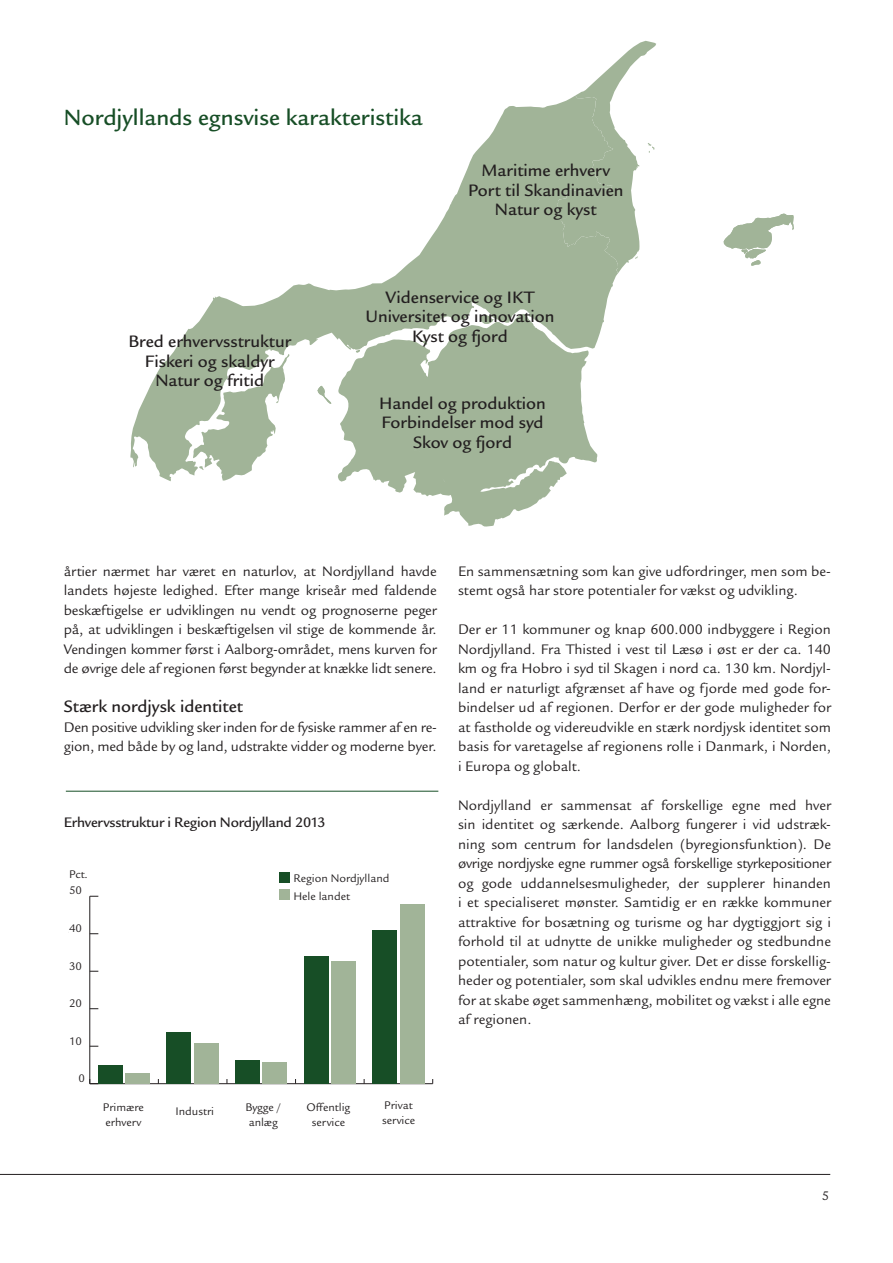
<style>
.page{position:relative;width:893px;height:1263px;background:#fff}
.page>*{position:absolute;margin:0;border:0;box-sizing:border-box;transform-origin:0 0}
._3_-_mellemrubrik_so{font:500 24px "Legacy Sans ITC Std";color:#174e26}
._3_-_mellemrubrik_so-2{font:500 18px "Legacy Sans ITC Std";color:#231f20}
.t1{font:17.55px "Myriad Pro";color:#231f20;scale:.85 1}
._4_-_Brødtekst_-_sor{font:15px/19.5px "Legacy Sans ITC Std";color:#231f20;text-align:justify}
._4_-_Brødtekst_-_sor-2{font:500 15px "Legacy Sans ITC Std";letter-spacing:-.015em;color:#231f20}
.Pagina_Højreside{font:13.5px "Legacy Sans ITC Std";color:#231f20}
._3_-_mellemrubrik_HV{font:12px/15px "Legacy Sans ITC Std";color:#231f20}
._4_-_Brødtekst_-_sor-3{font:12px "Legacy Sans ITC Std";color:#231f20}
</style>
<div class="page">
<hr style="left:0;top:1174px;width:830px;height:1px;background:#231f20">
<svg style="left:340px;top:481px;width:218px;height:45px"></svg>
<svg style="left:724px;top:214px;width:70px;height:52px"></svg>
<svg style="left:130px;top:104px;width:488px;height:377px"></svg>
<svg style="left:557px;top:41px;width:99px;height:232px"></svg>
<hr style="left:66px;top:791px;width:372px;height:1px;background:#174e26">
<div style="left:280px;top:872px;width:10px;height:10px;background:#174e26"></div>
<div style="left:280px;top:890px;width:10px;height:10px;background:#a1b498"></div>
<hr style="left:90px;top:1083px;width:343px;height:1px;background:#231f20">
<hr style="left:89px;top:896px;width:1px;height:188px;background:#231f20">
<div style="left:125px;top:1073px;width:25px;height:11px;background:#a1b498"></div>
<div style="left:194px;top:1043px;width:25px;height:41px;background:#a1b498"></div>
<div style="left:263px;top:1062px;width:24px;height:22px;background:#a1b498"></div>
<div style="left:331px;top:961px;width:25px;height:123px;background:#a1b498"></div>
<div style="left:400px;top:904px;width:24px;height:180px;background:#a1b498"></div>
<div style="left:98px;top:1065px;width:25px;height:19px;background:#174e26"></div>
<div style="left:167px;top:1032px;width:24px;height:52px;background:#174e26"></div>
<div style="left:235px;top:1060px;width:25px;height:24px;background:#174e26"></div>
<div style="left:304px;top:956px;width:24px;height:128px;background:#174e26"></div>
<div style="left:372px;top:930px;width:25px;height:154px;background:#174e26"></div>
<p class="_3_-_mellemrubrik_so" style="left:64px;top:103px;width:360px">Nordjyllands egnsvise karakteristika</p>
<p class="_3_-_mellemrubrik_so-2" style="left:482px;top:160px;width:130px">Maritime erhverv</p>
<p class="_3_-_mellemrubrik_so-2" style="left:468px;top:180px;width:157px">Port til Skandinavien</p>
<p class="_3_-_mellemrubrik_so-2" style="left:495px;top:199px;width:103px">Natur og kyst</p>
<p class="_3_-_mellemrubrik_so-2" style="left:128px;top:331px;width:164px">Bred erhvervsstruktur</p>
<p class="_3_-_mellemrubrik_so-2" style="left:145px;top:351px;width:131px">Fiskeri og skaldyr</p>
<p class="_3_-_mellemrubrik_so-2" style="left:155px;top:370px;width:110px">Natur og fritid</p>
<p class="_3_-_mellemrubrik_so-2" style="left:386px;top:287px;width:150px">Videnservice og IKT</p>
<p class="_3_-_mellemrubrik_so-2" style="left:366px;top:306px;width:190px">Universitet og innovation</p>
<p class="_3_-_mellemrubrik_so-2" style="left:412px;top:326px;width:97px">Kyst og fjord</p>
<p class="_3_-_mellemrubrik_so-2" style="left:379px;top:393px;width:168px">Handel og produktion</p>
<p class="_3_-_mellemrubrik_so-2" style="left:382px;top:412px;width:163px">Forbindelser mod syd</p>
<p class="_3_-_mellemrubrik_so-2" style="left:413px;top:432px;width:100px">Skov og fjord</p>
<p class="_4_-_Brødtekst_-_sor" style="left:64px;top:561px;width:374px">årtier nærmet har været en naturlov, at Nordjylland havde landets højeste ledighed. Efter mange kriseår med faldende beskæftigelse er udviklingen nu vendt og prognoserne peger på, at udviklingen i beskæftigelsen vil stige de kommende år.<br>Vendingen kommer først i Aalborg-området, mens kurven for de øvrige dele af regionen først begynder at knække lidt senere.</p>
<p class="_3_-_mellemrubrik_so-2" style="left:64px;top:696px;width:181px">Stærk nordjysk identitet</p>
<p class="_4_-_Brødtekst_-_sor" style="left:64px;top:717px;width:374px">Den positive udvikling sker inden for de fysiske rammer af en re&shy;gion, med både by og land, udstrakte vidder og moderne byer.</p>
<p class="_4_-_Brødtekst_-_sor-2" style="left:64px;top:813px;width:263px">Erhvervsstruktur i Region Nordjylland 2013</p>
<p class="_3_-_mellemrubrik_HV" style="left:69px;top:867px;width:20px">Pct.</p>
<p class="_3_-_mellemrubrik_HV" style="left:69px;top:882px;width:14px">50</p>
<p class="_3_-_mellemrubrik_HV" style="left:69px;top:921px;width:14px">40</p>
<p class="_3_-_mellemrubrik_HV" style="left:69px;top:959px;width:14px">30</p>
<p class="_3_-_mellemrubrik_HV" style="left:69px;top:996px;width:14px">20</p>
<p class="_3_-_mellemrubrik_HV" style="left:69px;top:1033px;width:14px">10</p>
<p class="_3_-_mellemrubrik_HV" style="left:78px;top:1071px;width:8px">0</p>
<p class="_4_-_Brødtekst_-_sor-3" style="left:293px;top:871px;width:98px">Region Nordjylland</p>
<p class="_4_-_Brødtekst_-_sor-3" style="left:293px;top:889px;width:58px">Hele landet</p>
<p class="t1" style="left:69px;top:882px;width:20px">50</p>
<p class="t1" style="left:69px;top:919px;width:20px">40</p>
<p class="t1" style="left:69px;top:957px;width:20px">30</p>
<p class="t1" style="left:69px;top:994px;width:20px">20</p>
<p class="t1" style="left:69px;top:1031px;width:20px">10</p>
<p class="t1" style="left:77px;top:1069px;width:11px">0</p>
<p class="_3_-_mellemrubrik_HV" style="left:103px;top:1099px;width:43px">Primære erhverv</p>
<p class="_3_-_mellemrubrik_HV" style="left:175px;top:1104px;width:40px">Industri</p>
<p class="_3_-_mellemrubrik_HV" style="left:245px;top:1099px;width:37px">Bygge / anlæg</p>
<p class="_3_-_mellemrubrik_HV" style="left:307px;top:1099px;width:45px;text-align:center">Offentlig service</p>
<p class="_3_-_mellemrubrik_HV" style="left:382px;top:1098px;width:35px">Privat service</p>
<p class="_4_-_Brødtekst_-_sor" style="left:458px;top:561px;width:374px">En sammensætning som kan give udfordringer, men som be&shy;stemt også har store potentialer for vækst og udvikling.</p>
<p class="_4_-_Brødtekst_-_sor" style="left:458px;top:620px;width:374px">Der er 11 kommuner og knap 600.000 indbyggere i Region Nordjylland. Fra Thisted i vest til Læsø i øst er der ca. 140 km og fra Hobro i syd til Skagen i nord ca. 130 km. Nordjyl&shy;land er naturligt afgrænset af have og fjorde med gode for&shy;bindelser ud af regionen. Derfor er der gode muligheder for at fastholde og videreudvikle en stærk nordjysk identitet som basis for varetagelse af regionens rolle i Danmark, i Norden, i Europa og globalt.</p>
<p class="_4_-_Brødtekst_-_sor" style="left:458px;top:795px;width:374px">Nordjylland er sammensat af forskellige egne med hver sin identitet og særkende. Aalborg fungerer i vid udstræk&shy;ning som centrum for landsdelen (byregionsfunktion). De øvrige nordjyske egne rummer også forskellige styrkepositioner og gode uddannelsesmuligheder, der supplerer hinanden i et specialiseret mønster. Samtidig er en række kommuner attraktive for bosætning og turisme og har dygtiggjort sig i forhold til at udnytte de unikke muligheder og stedbundne potentialer, som natur og kultur giver. Det er disse forskellig&shy;heder og potentialer, som skal udvikles endnu mere fremover for at skabe øget sammenhæng, mobilitet og vækst i alle egne af regionen.</p>
<p class="Pagina_Højreside" style="left:822px;top:1188px;width:9px">5</p>
</div>
